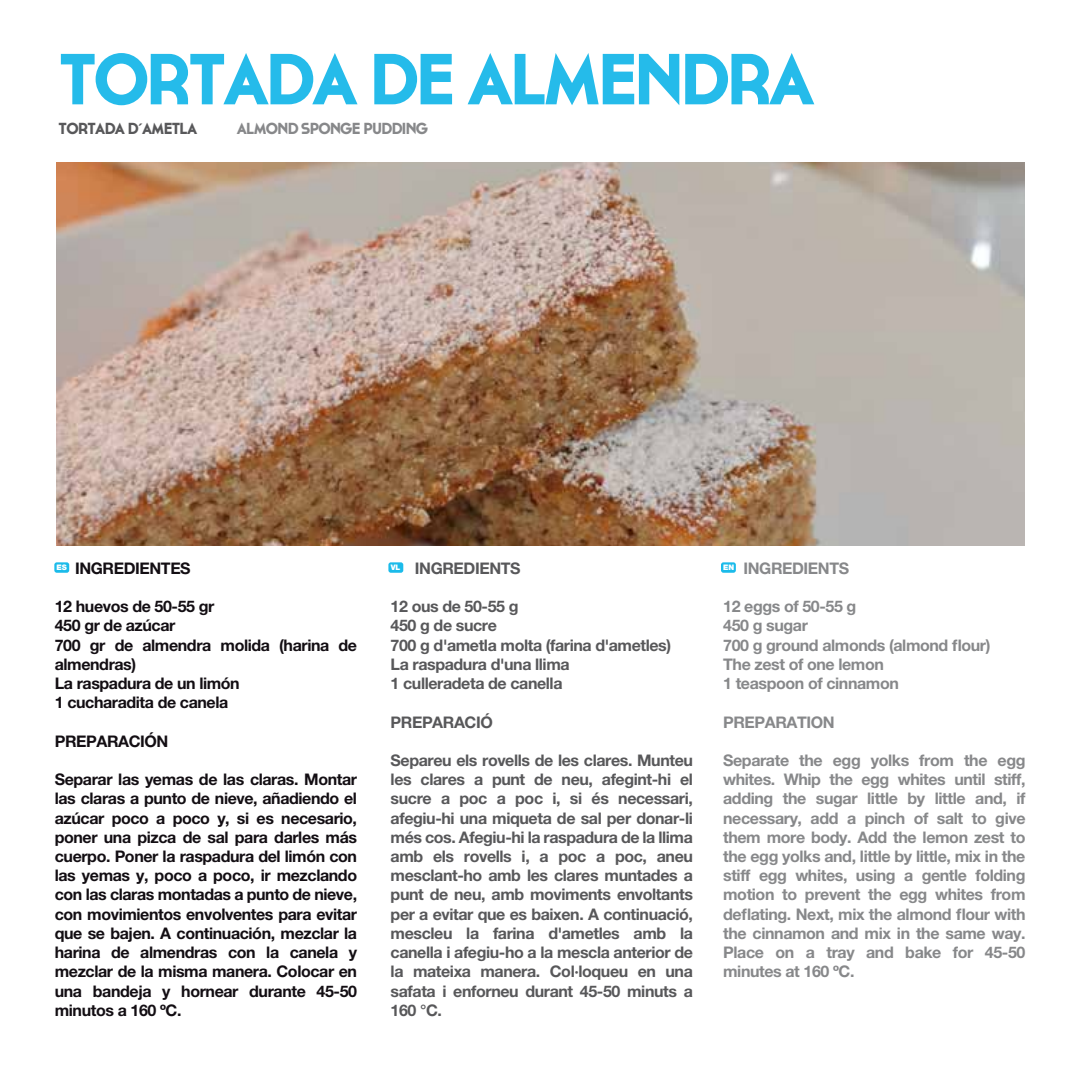
<style>
.page{position:relative;width:1078px;height:1078px;background:#fff}
.page>*{position:absolute;margin:0;border:0;box-sizing:border-box;transform-origin:0 0}
.t1{font:700 72px "Cassannet";letter-spacing:-.045em;color:#25bbea}
.t2{font:700 16px/19.2px "Helvetica Neue LT Std";letter-spacing:-.025em;color:#58585a}
.t3{font:700 16px/19.2px "Helvetica Neue LT Std";letter-spacing:-.025em;color:#130e13}
.t4{font:700 16px/19.2px "Helvetica Neue LT Std";letter-spacing:-.025em;color:#87888a}
.t5{font:700 16px "Cassannet";letter-spacing:-.045em;color:#87888a}
.t6{font:700 16px "Cassannet";letter-spacing:-.045em;color:#58585a}
.t7{font:900 7.6px "Helvetica Neue LT Std";color:#fff}
</style>
<div class="page">
<div style="left:54px;top:562px;width:15px;height:10px;background:#1bbbea;border-radius:2px"></div>
<div style="left:720px;top:562px;width:15px;height:10px;background:#1bbbea;border-radius:2px"></div>
<div style="left:388px;top:562px;width:15px;height:10px;background:#1bbbea;border-radius:2px"></div>
<img style="left:56px;top:162px;width:968px;height:383px">
<h1 class="t1" style="left:59px;top:36px;width:757px">TORTADA DE ALMENDRA</h1>
<p class="t6" style="left:59px;top:119px;width:140px">TORTADA D´AMETLA</p>
<p class="t5" style="left:237px;top:119px;width:193px">ALMOND SPONGE PUDDING</p>
<p class="t3" style="left:75px;top:558px;width:117px">INGREDIENTES</p>
<p class="t3" style="left:55px;top:596px;width:304px">12 huevos de 50-55 gr<br>450 gr de azúcar<br>700 gr de almendra molida (harina de almendras)<br>La raspadura de un limón<br>1 cucharadita de canela</p>
<p class="t3" style="left:55px;top:730px;width:115px">PREPARACIÓN</p>
<p class="t3" style="left:55px;top:769px;width:304px;text-align:justify">Separar las yemas de las claras. Montar las claras a punto de nieve, añadiendo el azúcar poco a poco y, si es necesario, poner una pizca de sal para darles más cuerpo. Poner la raspadura del limón con las yemas y, poco a poco, ir mezclando con las claras montadas a punto de nieve, con movimientos envolventes para evitar que se bajen. A continuación, mezclar la harina de almendras con la canela y mezclar de la misma manera. Colocar en una bandeja y hornear durante 45-50 minutos a 160 ºC.</p>
<p class="t7" style="left:57px;top:563px;width:12px">ES</p>
<p class="t4" style="left:743px;top:558px;width:107px">INGREDIENTS</p>
<p class="t4" style="left:723px;top:596px;width:269px">12 eggs of 50-55 g<br>450 g sugar<br>700 g ground almonds (almond flour)<br>The zest of one lemon<br>1 teaspoon of cinnamon</p>
<p class="t4" style="left:723px;top:711px;width:113px">PREPARATION</p>
<p class="t4" style="left:723px;top:750px;width:304px;text-align:justify">Separate the egg yolks from the egg whites. Whip the egg whites until stiff, adding the sugar little by little and, if necessary, add a pinch of salt to give them more body. Add the lemon zest to the egg yolks and, little by little, mix in the stiff egg whites, using a gentle folding motion to prevent the egg whites from deflating. Next, mix the almond flour with the cinnamon and mix in the same way.<br>Place on a tray and bake for 45-50 minutes at 160 ºC.</p>
<p class="t2" style="left:415px;top:558px;width:107px">INGREDIENTS</p>
<p class="t2" style="left:390px;top:596px;width:282px">12 ous de 50-55 g<br>450 g de sucre<br>700 g d'ametla molta (farina d'ametles)<br>La raspadura d'una llima<br>1 culleradeta de canella</p>
<p class="t2" style="left:390px;top:711px;width:104px">PREPARACIÓ</p>
<p class="t2" style="left:390px;top:750px;width:304px;text-align:justify">Separeu els rovells de les clares. Munteu les clares a punt de neu, afegint-hi el sucre a poc a poc i, si és necessari, afegiu-hi una miqueta de sal per donar-li més cos. Afegiu-hi la raspadura de la llima amb els rovells i, a poc a poc, aneu mesclant-ho amb les clares muntades a punt de neu, amb moviments envoltants per a evitar que es baixen. A continuació, mescleu la farina d'ametles amb la canella i afegiu-ho a la mescla anterior de la mateixa manera. Col·loqueu en una safata i enforneu durant 45-50 minuts a 160 °C.</p>
<p class="t7" style="left:390px;top:563px;width:11px">VL</p>
<p class="t7" style="left:723px;top:563px;width:13px">EN</p>
</div>
